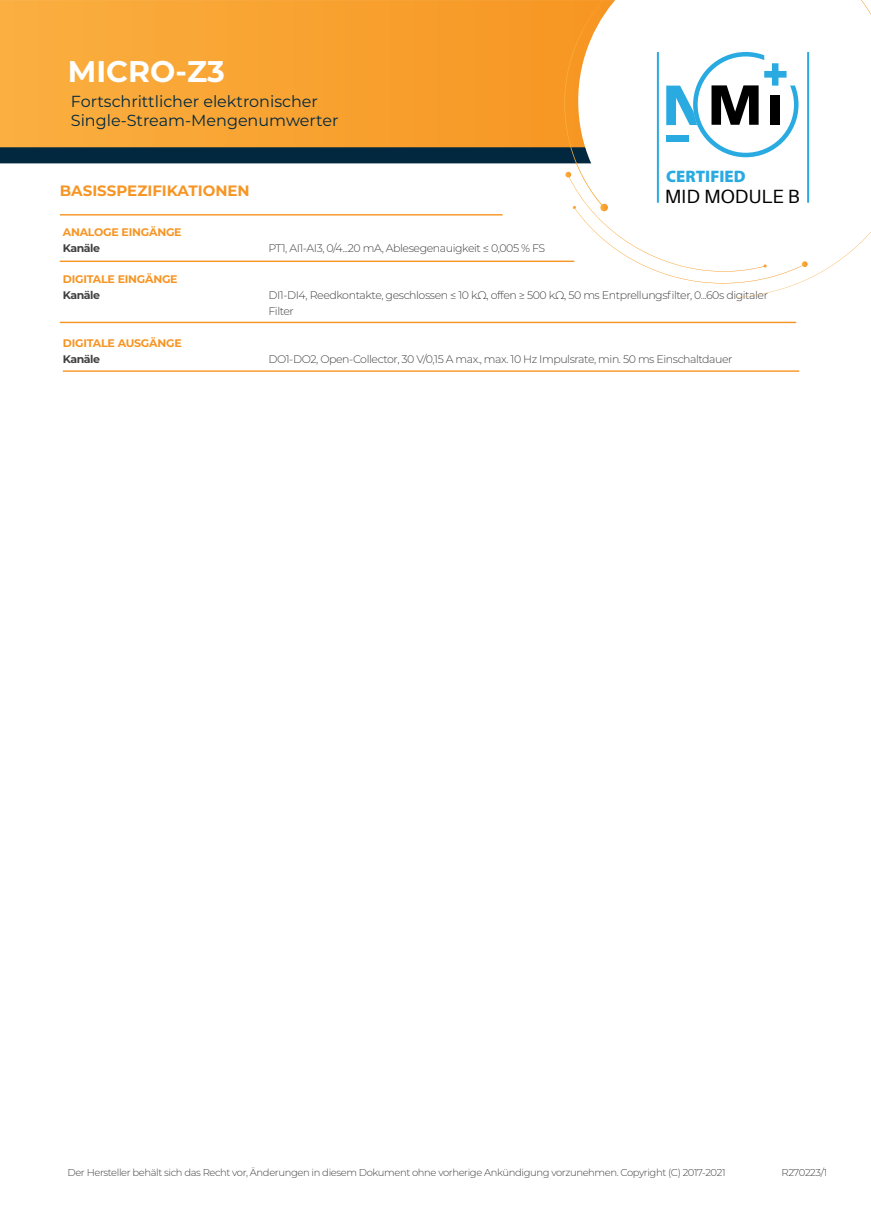
<style>
.page{position:relative;width:871px;height:1219px;background:#fff}
.page>*{position:absolute;margin:0;border:0;box-sizing:border-box;transform-origin:0 0}
.t1{font:700 29.9px "Montserrat";color:#fff}
.t2{font:19.2px "Aileron";color:#000}
.t3{font:900 16.7px "Myriad Pro";color:#29aae1}
.t4{font:16px/19.2px "Montserrat";color:#01283f}
.t5{font:700 15px "Montserrat";color:#f79524}
.t6{font:300 11px/16px "Montserrat";letter-spacing:-.04em;color:#404041}
.t7{font:700 11px "Montserrat";letter-spacing:-.02em;color:#f79524}
.t8{font:700 11px "Montserrat";letter-spacing:-.04em;color:#404041}
.t9{font:300 10px "Montserrat";letter-spacing:-.04em;color:#404040}
</style>
<div class="page">
<hr style="left:60px;top:322px;width:735px;height:1px;background:#f79524">
<hr style="left:63px;top:370px;width:735px;height:2px;background:#f79524">
<svg style="left:0;top:0;width:870px;height:297px"></svg>
<div style="left:666px;top:135px;width:22px;height:6px;background:#29aae1"></div>
<hr style="left:656px;top:52px;width:2px;height:151px;background:#29aae1">
<hr style="left:806px;top:52px;width:2px;height:151px;background:#29aae1">
<h1 class="t1" style="left:68px;top:50px;width:158px">MICRO-Z3</h1>
<h3 class="t4" style="left:71px;top:91px;width:269px">Fortschrittlicher elektronischer<br>Single-Stream-Mengenumwerter</h3>
<h3 class="t3" style="left:666px;top:165px;width:81px">CERTIFIED</h3>
<h2 class="t2" style="left:664px;top:186px;width:137px">MID MODULE B</h2>
<h3 class="t5" style="left:60px;top:180px;width:191px">BASISSPEZIFIKATIONEN</h3>
<p class="t7" style="left:63px;top:224px;width:120px">ANALOGE EINGÄNGE</p>
<p class="t8" style="left:63px;top:240px;width:39px">Kanäle</p>
<p class="t6" style="left:268px;top:239px;width:278px">PT1, AI1-AI3, 0/4...20 mA, Ablesegenauigkeit ≤ 0,005 % FS</p>
<p class="t7" style="left:63px;top:271px;width:116px">DIGITALE EINGÄNGE</p>
<p class="t8" style="left:63px;top:287px;width:39px">Kanäle</p>
<p class="t6" style="left:268px;top:286px;width:501px">DI1-DI4, Reedkontakte, geschlossen ≤ 10 kΩ, offen ≥ 500 kΩ, 50 ms Entprellungsfilter, 0...60s digitaler<br>Filter</p>
<p class="t7" style="left:63px;top:335px;width:120px">DIGITALE AUSGÄNGE</p>
<p class="t8" style="left:63px;top:351px;width:39px">Kanäle</p>
<p class="t6" style="left:268px;top:350px;width:465px">DO1-DO2, Open-Collector, 30 V/0,15 A max., max. 10 Hz Impulsrate, min. 50 ms Einschaltdauer</p>
<p class="t9" style="left:67px;top:1166px;width:659px">Der Hersteller behält sich das Recht vor, Änderungen in diesem Dokument ohne vorherige Ankündigung vorzunehmen. Copyright (C) 2017-2021</p>
<p class="t9" style="left:781px;top:1166px;width:47px">R270223/1</p>
</div>
